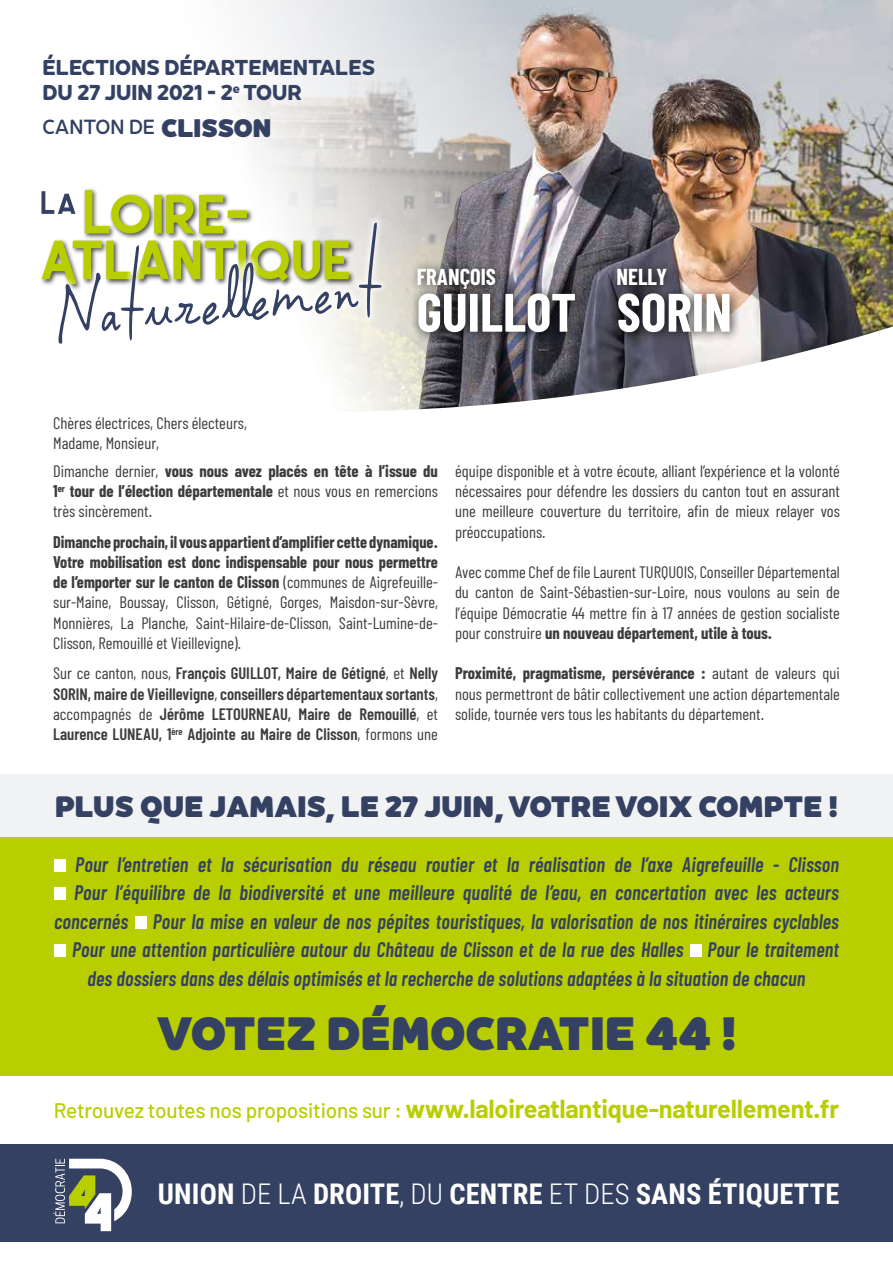
<style>
.page{position:relative;width:893px;height:1263px;background:#fff}
.page>*{position:absolute;margin:0;border:0;box-sizing:border-box;transform-origin:0 0}
.t1{font:700 54px "Barlow Condensed";color:#fff}
.t2{font:900 45px "Jano Sans Pro";letter-spacing:.01em;color:#344163}
.t3{font:700 28.5px "Roboto Condensed";letter-spacing:.005em;color:#fff}
.t4{font:900 28.5px "Jano Sans Pro";letter-spacing:.01em;color:#344163}
.t5{font:700 25.5px "Barlow";letter-spacing:-.01em;color:#b9ce00}
.t6{font:700 22.5px "Barlow Condensed";color:#fff}
.t7{font:italic 600 21px "Barlow Condensed";letter-spacing:.01em;color:#344163;scale:.96 1}
.t8{font:italic 600 21px "Barlow Condensed";letter-spacing:.01em;color:#344163;scale:.95 1}
.t9{font:700 20.7px/24.9px "Jano Sans Pro";color:#344163}
.t10{font:500 19.65px "Jano Sans Pro";color:#344163}
.t11{font:16.5px/20.2px "Barlow Condensed";color:#3c3c3b;text-align:justify}
.t12{font:600 16.5px/20.2px "Barlow Condensed";color:#3c3c3b;text-align:justify}
.t13{font:700 16.5px/20.2px "Barlow Condensed";color:#3c3c3b;text-align:justify}
.s1{font-weight:900;font-size:24.45px}
.s2{font-weight:400}
.s3{font-weight:700}
.s4{font-weight:500;font-size:21px}
.s5{font-weight:300}
</style>
<div class="page">
<svg style="left:201px;top:0;width:415px;height:78px"></svg>
<img style="left:218px;top:78px;width:675px;height:334px">
<div style="left:82px;top:187px;width:172px;height:53px;background:#fff"></div>
<svg style="left:218px;top:214px;width:176px;height:141px"></svg>
<svg style="left:41px;top:190px;width:341px;height:155px"></svg>
<div style="left:0;top:774px;width:893px;height:64px;background:#f1f2f4"></div>
<div style="left:0;top:838px;width:893px;height:238px;background:#b9ce00"></div>
<div style="left:54px;top:859px;width:12px;height:12px;background:#fff"></div>
<div style="left:54px;top:887px;width:12px;height:13px;background:#fff"></div>
<div style="left:135px;top:916px;width:12px;height:12px;background:#fff"></div>
<div style="left:54px;top:944px;width:12px;height:13px;background:#fff"></div>
<div style="left:689px;top:944px;width:12px;height:13px;background:#fff"></div>
<div style="left:0;top:1144px;width:893px;height:97px;background:#344163"></div>
<svg style="left:53px;top:1159px;width:79px;height:72px"></svg>
<p class="t9" style="left:43px;top:53px;width:334px">ÉLECTIONS DÉPARTEMENTALES<br>DU 27 JUIN 2021 - 2<sup>e</sup> TOUR</p>
<p class="t10" style="left:43px;top:111px;width:230px">CANTON DE <span class="s1">CLISSON</span></p>
<p class="t11" style="left:53px;top:412px;width:195px">Chères électrices, Chers électeurs,<br>Madame, Monsieur,</p>
<h3 class="t6" style="left:417px;top:263px;width:81px">FRANÇOIS</h3>
<h1 class="t1" style="left:417px;top:279px;width:161px">GUILLOT</h1>
<h3 class="t6" style="left:617px;top:263px;width:52px">NELLY</h3>
<h1 class="t1" style="left:617px;top:279px;width:117px">SORIN</h1>
<p class="t13" style="left:53px;top:460px;width:386px"><span class="s2">Dimanche dernier,</span> vous nous avez placés en tête à l’issue du 1<sup>er</sup> tour de l’élection départementale <span class="s2">et nous vous en remercions très sincèrement.</span></p>
<p class="t11" style="left:53px;top:531px;width:386px"><span class="s3">Dimanche prochain, il vous appartient d’amplifier cette dynamique.<br>Votre mobilisation est donc indispensable pour nous permettre de l’emporter sur le canton de Clisson</span> (communes de Aigrefeuille&shy;sur-Maine, Boussay, Clisson, Gétigné, Gorges, Maisdon-sur-Sèvre, Monnières, La Planche, Saint-Hilaire-de-Clisson, Saint-Lumine-de-Clisson, Remouillé et Vieillevigne).</p>
<p class="t12" style="left:53px;top:663px;width:386px"><span class="s2">Sur ce canton, nous,</span> François GUILLOT, Maire de Gétigné<span class="s2">, et</span> Nelly SORIN, maire de Vieillevigne<span class="s2">,</span> conseillers départementaux sortants<span class="s2">, accompagnés de</span> Jérôme LETOURNEAU, Maire de Remouillé<span class="s2">, et </span>Laurence LUNEAU, 1<sup>ère</sup> Adjointe au Maire de Clisson<span class="s2">, formons une</span></p>
<p class="t11" style="left:455px;top:460px;width:386px">équipe disponible et à votre écoute, alliant l’expérience et la volonté nécessaires pour défendre les dossiers du canton tout en assurant une meilleure couverture du territoire, afin de mieux relayer vos préoccupations.</p>
<p class="t11" style="left:455px;top:562px;width:386px">Avec comme Chef de file Laurent TURQUOIS, Conseiller Départemental du canton de Saint-Sébastien-sur-Loire, nous voulons au sein de l’équipe Démocratie 44 mettre fin à 17 années de gestion socialiste pour construire <span class="s3">un nouveau département, utile à tous.</span></p>
<p class="t11" style="left:455px;top:663px;width:386px"><span class="s3">Proximité, pragmatisme, persévérance :</span> autant de valeurs qui nous permettront de bâtir collectivement une action départementale solide, tournée vers tous les habitants du département.</p>
<h3 class="t4" style="left:55px;top:781px;width:784px">PLUS QUE JAMAIS, LE 27 JUIN, VOTRE VOIX COMPTE !</h3>
<p class="t7" style="left:75px;top:851px;width:797px">Pour l’entretien et la sécurisation du réseau routier et la réalisation de l’axe Aigrefeuille - Clisson</p>
<p class="t7" style="left:74px;top:879px;width:798px">Pour l’équilibre de la biodiversité et une meilleure qualité de l’eau, en concertation avec les acteurs</p>
<p class="t7" style="left:54px;top:908px;width:819px">concernés Pour la mise en valeur de nos pépites touristiques, la valorisation de nos itinéraires cyclables</p>
<p class="t8" style="left:72px;top:936px;width:809px">Pour une attention particulière autour du Château de Clisson et de la rue des Halles Pour le traitement</p>
<p class="t8" style="left:87px;top:965px;width:757px">des dossiers dans des délais optimisés et la recherche de solutions adaptées à la situation de chacun</p>
<h2 class="t2" style="left:157px;top:992px;width:581px">VOTEZ DÉMOCRATIE 44 !</h2>
<h3 class="t5" style="left:54px;top:1093px;width:787px"><span class="s4">Retrouvez toutes nos propositions sur :</span> www.laloireatlantique-naturellement.fr</h3>
<h3 class="t3" style="left:158px;top:1173px;width:683px">UNION <span class="s5">DE LA</span> DROITE<span class="s5">, DU</span> CENTRE <span class="s5">ET DES</span> SANS ÉTIQUETTE</h3>
</div>
